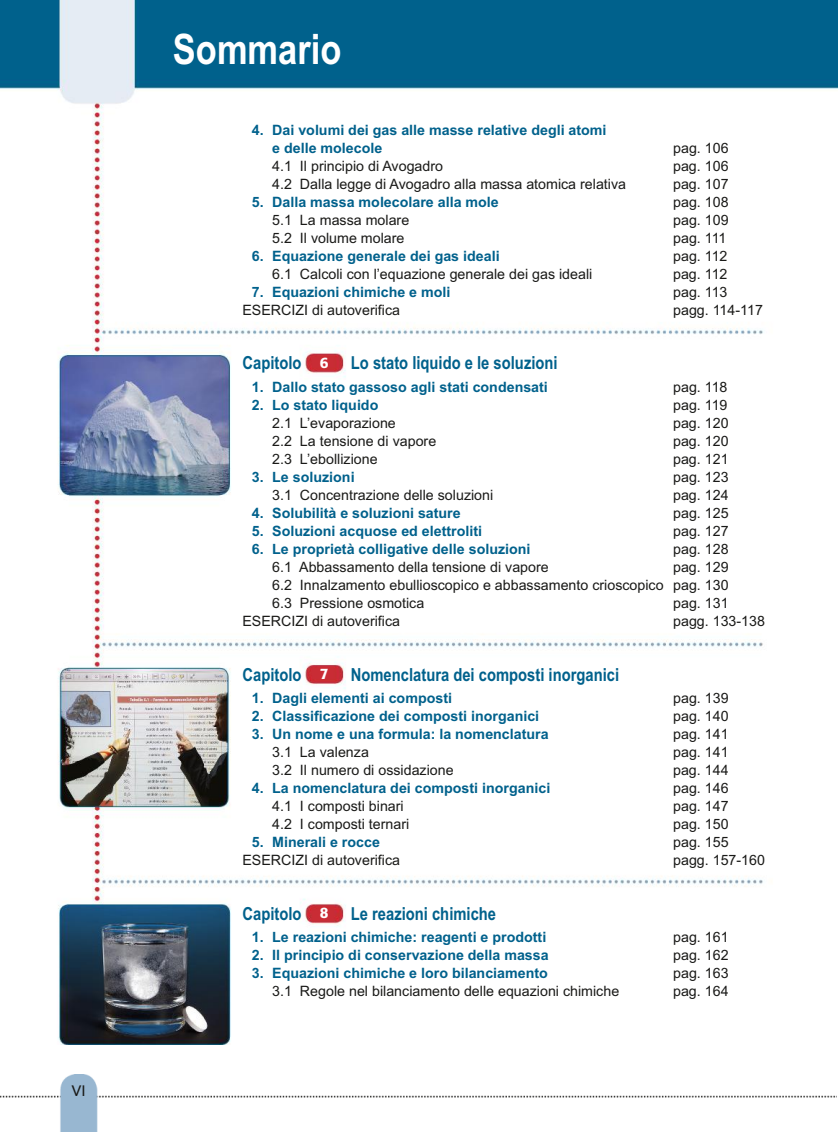
<style>
.page{position:relative;width:838px;height:1132px;background:#fff}
.page>*{position:absolute;margin:0;border:0;box-sizing:border-box;transform-origin:0 0}
.t1{font:700 42px "Arial Narrow";color:#fff}
.t2{font:700 18px "Arial Narrow";color:#00618c}
.t3{font:500 15px "Avenir LT Std";color:#1a1a18}
.t4{font:14.25px/18px "Arial";color:#1a1a18;text-align:justify}
.t5{font:700 14.25px/18px "Arial";color:#00618c}
.s1{font-family:"Formata";font-weight:500;font-size:15px;color:#fff}
</style>
<div class="page">
<img style="left:0;top:1074px;width:836px;height:57px">
<img style="left:0;top:0;width:838px;height:1044px">
<p class="t3" style="left:72px;top:1081px;width:15px">VI</p>
<h1 class="t1" style="left:173px;top:34px;width:170px">Sommario</h1>
<p class="t5" style="left:272px;top:122px;width:336px;text-indent:-20px">4. Dai volumi dei gas alle masse relative degli atomi e delle molecole</p>
<p class="t4" style="left:673px;top:140px;width:57px">pag. 106</p>
<p class="t4" style="left:272px;top:158px;width:172px">4.1 Il principio di Avogadro</p>
<p class="t4" style="left:673px;top:158px;width:57px">pag. 106</p>
<p class="t4" style="left:272px;top:176px;width:355px">4.2 Dalla legge di Avogadro alla massa atomica relativa</p>
<p class="t4" style="left:673px;top:176px;width:57px">pag. 107</p>
<p class="t5" style="left:252px;top:194px;width:248px">5. Dalla massa molecolare alla mole</p>
<p class="t4" style="left:673px;top:194px;width:57px">pag. 108</p>
<p class="t4" style="left:272px;top:212px;width:139px">5.1 La massa molare</p>
<p class="t4" style="left:673px;top:212px;width:57px">pag. 109</p>
<p class="t4" style="left:272px;top:230px;width:134px">5.2 Il volume molare</p>
<p class="t4" style="left:673px;top:230px;width:55px">pag. 111</p>
<p class="t5" style="left:252px;top:248px;width:249px">6. Equazione generale dei gas ideali</p>
<p class="t4" style="left:673px;top:248px;width:56px">pag. 112</p>
<p class="t4" style="left:272px;top:266px;width:321px">6.1 Calcoli con l’equazione generale dei gas ideali</p>
<p class="t4" style="left:673px;top:266px;width:56px">pag. 112</p>
<p class="t5" style="left:252px;top:284px;width:200px">7. Equazioni chimiche e moli</p>
<p class="t4" style="left:673px;top:284px;width:56px">pag. 113</p>
<p class="t4" style="left:242px;top:302px;width:159px">ESERCIZI di autoverifica</p>
<p class="t4" style="left:673px;top:302px;width:91px">pagg. 114-117</p>
<p class="t2" style="left:242px;top:356px;width:317px">Capitolo <span class="s1">6</span> Lo stato liquido e le soluzioni</p>
<p class="t5" style="left:252px;top:379px;width:297px">1. Dallo stato gassoso agli stati condensati</p>
<p class="t4" style="left:673px;top:379px;width:56px">pag. 118</p>
<p class="t5" style="left:252px;top:397px;width:128px">2. Lo stato liquido</p>
<p class="t4" style="left:673px;top:397px;width:56px">pag. 119</p>
<p class="t4" style="left:272px;top:415px;width:125px">2.1 L’evaporazione</p>
<p class="t4" style="left:673px;top:415px;width:57px">pag. 120</p>
<p class="t4" style="left:272px;top:433px;width:165px">2.2 La tensione di vapore</p>
<p class="t4" style="left:673px;top:433px;width:57px">pag. 120</p>
<p class="t4" style="left:272px;top:451px;width:107px">2.3 L’ebollizione</p>
<p class="t4" style="left:673px;top:451px;width:57px">pag. 121</p>
<p class="t5" style="left:252px;top:469px;width:104px">3. Le soluzioni</p>
<p class="t4" style="left:673px;top:469px;width:57px">pag. 123</p>
<p class="t4" style="left:272px;top:487px;width:222px">3.1 Concentrazione delle soluzioni</p>
<p class="t4" style="left:673px;top:487px;width:57px">pag. 124</p>
<p class="t5" style="left:252px;top:505px;width:210px">4. Solubilità e soluzioni sature</p>
<p class="t4" style="left:673px;top:505px;width:57px">pag. 125</p>
<p class="t5" style="left:252px;top:523px;width:232px">5. Soluzioni acquose ed elettroliti</p>
<p class="t4" style="left:673px;top:523px;width:57px">pag. 127</p>
<p class="t5" style="left:252px;top:541px;width:280px">6. Le proprietà colligative delle soluzioni</p>
<p class="t4" style="left:673px;top:541px;width:57px">pag. 128</p>
<p class="t4" style="left:272px;top:559px;width:278px">6.1 Abbassamento della tensione di vapore</p>
<p class="t4" style="left:272px;top:559px;width:458px;text-indent:401px">pag. 129<br>6.2 Innalzamento ebullioscopico e abbassamento crioscopico pag. 130<br>6.3 Pressione osmotica</p>
<p class="t4" style="left:673px;top:595px;width:57px">pag. 131</p>
<p class="t4" style="left:242px;top:613px;width:159px">ESERCIZI di autoverifica</p>
<p class="t4" style="left:673px;top:613px;width:93px">pagg. 133-138</p>
<p class="t2" style="left:242px;top:667px;width:378px">Capitolo <span class="s1">7</span> Nomenclatura dei composti inorganici</p>
<p class="t5" style="left:252px;top:690px;width:202px">1. Dagli elementi ai composti</p>
<p class="t4" style="left:673px;top:690px;width:57px">pag. 139</p>
<p class="t5" style="left:252px;top:708px;width:289px">2. Classificazione dei composti inorganici</p>
<p class="t4" style="left:673px;top:708px;width:57px">pag. 140</p>
<p class="t5" style="left:252px;top:726px;width:298px">3. Un nome e una formula: la nomenclatura</p>
<p class="t4" style="left:673px;top:726px;width:57px">pag. 141</p>
<p class="t4" style="left:272px;top:744px;width:98px">3.1 La valenza</p>
<p class="t4" style="left:673px;top:744px;width:57px">pag. 141</p>
<p class="t4" style="left:272px;top:762px;width:183px">3.2 Il numero di ossidazione</p>
<p class="t4" style="left:673px;top:762px;width:57px">pag. 144</p>
<p class="t5" style="left:252px;top:780px;width:300px">4. La nomenclatura dei composti inorganici</p>
<p class="t4" style="left:673px;top:780px;width:57px">pag. 146</p>
<p class="t4" style="left:272px;top:798px;width:133px">4.1 I composti binari</p>
<p class="t4" style="left:673px;top:798px;width:57px">pag. 147</p>
<p class="t4" style="left:272px;top:816px;width:139px">4.2 I composti ternari</p>
<p class="t4" style="left:673px;top:816px;width:57px">pag. 150</p>
<p class="t5" style="left:252px;top:834px;width:130px">5. Minerali e rocce</p>
<p class="t4" style="left:673px;top:834px;width:57px">pag. 155</p>
<p class="t4" style="left:242px;top:852px;width:159px">ESERCIZI di autoverifica</p>
<p class="t4" style="left:673px;top:852px;width:93px">pagg. 157-160</p>
<p class="t2" style="left:242px;top:906px;width:255px">Capitolo <span class="s1">8</span> Le reazioni chimiche</p>
<p class="t5" style="left:252px;top:928px;width:296px">1. Le reazioni chimiche: reagenti e prodotti</p>
<p class="t4" style="left:673px;top:928px;width:57px">pag. 161</p>
<p class="t5" style="left:252px;top:946px;width:298px">2. Il principio di conservazione della massa</p>
<p class="t4" style="left:673px;top:946px;width:57px">pag. 162</p>
<p class="t5" style="left:252px;top:964px;width:297px">3. Equazioni chimiche e loro bilanciamento</p>
<p class="t4" style="left:673px;top:964px;width:57px">pag. 163</p>
<p class="t4" style="left:272px;top:982px;width:348px">3.1 Regole nel bilanciamento delle equazioni chimiche</p>
<p class="t4" style="left:673px;top:982px;width:57px">pag. 164</p>
</div>
